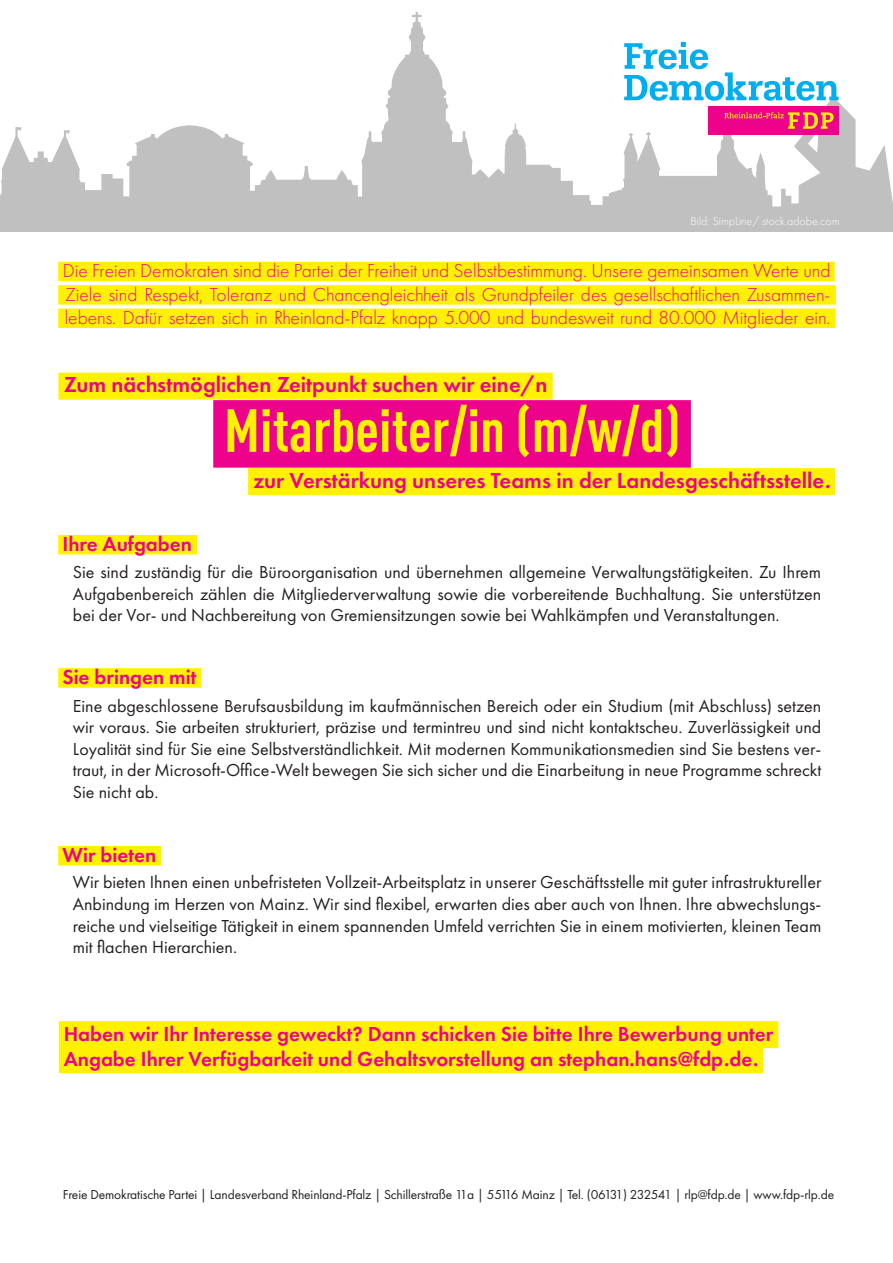
<style>
.page{position:relative;width:893px;height:1263px;background:#fff}
.page>*{position:absolute;margin:0;border:0;box-sizing:border-box;transform-origin:0 0}
.headline{font:700 condensed 60px "DINOT";color:#fff101}
.Text_hervorgehoben{font:600 22.5px "Futura PT";color:#ed028c}
.Text_hervorgehoben-2{font:600 21px/25.2px "Futura PT";color:#ed028c}
.Text{font:600 21px "Futura PT";color:#ed028c}
.t1{font:300 19.5px/23.4px "Futura PT";color:#ed028c;text-align:justify}
.t2{font:18px/21.6px "Futura PT";color:#231f20;text-align:justify}
.t3{font:13.5px "Futura PT";letter-spacing:-.01em;color:#231f20}
.t4{font:300 12px "Futura PT";color:#fff}
</style>
<div class="page">
<div style="left:0;top:216px;width:893px;height:16px;background:#c0c0c0"></div>
<svg style="left:0;top:12px;width:893px;height:204px"></svg>
<div style="left:58px;top:373px;width:495px;height:27px;background:#fff101"></div>
<div style="left:248px;top:468px;width:587px;height:27px;background:#fff101"></div>
<div style="left:58px;top:535px;width:139px;height:19px;background:#fff101"></div>
<div style="left:58px;top:846px;width:103px;height:19px;background:#fff101"></div>
<div style="left:58px;top:668px;width:143px;height:20px;background:#fff101"></div>
<div style="left:58px;top:262px;width:777px;height:19px;background:#fff101"></div>
<div style="left:58px;top:285px;width:778px;height:20px;background:#fff101"></div>
<div style="left:58px;top:308px;width:778px;height:20px;background:#fff101"></div>
<div style="left:213px;top:400px;width:478px;height:68px;background:#ed028c"></div>
<div style="left:59px;top:1021px;width:719px;height:27px;background:#fff101"></div>
<div style="left:59px;top:1046px;width:704px;height:27px;background:#fff101"></div>
<p class="t4" style="left:690px;top:214px;width:151px">Bild: SimpLine/ stock.adobe.com</p>
<p class="t1" style="left:63px;top:259px;width:769px">Die Freien Demokraten sind die Partei der Freiheit und Selbstbestimmung. Unsere gemeinsamen Werte und Ziele sind Respekt, Toleranz und Chancengleichheit als Grundpfeiler des gesellschaftlichen Zusammen&shy;lebens. Dafür setzen sich in Rheinland-Pfalz knapp 5.000 und bundesweit rund 80.000 Mitglieder ein.</p>
<p class="Text_hervorgehoben" style="left:64px;top:370px;width:485px">Zum nächstmöglichen Zeitpunkt suchen wir eine/n</p>
<p class="headline" style="left:224px;top:394px;width:458px">Mitarbeiter/in (m/w/d)</p>
<p class="Text" style="left:62px;top:530px;width:131px">Ihre Aufgaben</p>
<p class="Text_hervorgehoben" style="left:253px;top:466px;width:579px">zur Verstärkung unseres Teams in der Landesgeschäftsstelle.</p>
<p class="t2" style="left:73px;top:561px;width:750px">Sie sind zuständig für die Büroorganisation und übernehmen allgemeine Verwaltungstätigkeiten. Zu Ihrem Aufgabenbereich zählen die Mitgliederverwaltung sowie die vorbereitende Buchhaltung. Sie unterstützen bei der Vor- und Nachbereitung von Gremiensitzungen sowie bei Wahlkämpfen und Veranstaltungen.</p>
<p class="Text" style="left:62px;top:664px;width:136px">Sie bringen mit</p>
<p class="t2" style="left:73px;top:695px;width:750px">Eine abgeschlossene Berufsausbildung im kaufmännischen Bereich oder ein Studium (mit Abschluss) setzen wir voraus. Sie arbeiten strukturiert, präzise und termintreu und sind nicht kontaktscheu. Zuverlässigkeit und Loyalität sind für Sie eine Selbstverständlichkeit. Mit modernen Kommunikationsmedien sind Sie bestens ver&shy;traut, in der Microsoft-Office-Welt bewegen Sie sich sicher und die Einarbeitung in neue Programme schreckt Sie nicht ab.</p>
<p class="Text" style="left:62px;top:841px;width:95px">Wir bieten</p>
<p class="t2" style="left:73px;top:871px;width:750px">Wir bieten Ihnen einen unbefristeten Vollzeit-Arbeitsplatz in unserer Geschäftsstelle mit guter infrastruktureller Anbindung im Herzen von Mainz. Wir sind flexibel, erwarten dies aber auch von Ihnen. Ihre abwechslungs&shy;reiche und vielseitige Tätigkeit in einem spannenden Umfeld verrichten Sie in einem motivierten, kleinen Team mit flachen Hierarchien.</p>
<p class="Text_hervorgehoben-2" style="left:64px;top:1021px;width:711px">Haben wir Ihr Interesse geweckt? Dann schicken Sie bitte Ihre Bewerbung unter<br>Angabe Ihrer Verfügbarkeit und Gehaltsvorstellung an stephan.hans@fdp.de.</p>
<p class="t3" style="left:63px;top:1186px;width:773px">Freie Demokratische Partei | Landesverband Rheinland-Pfalz | Schillerstraße 11a | 55116 Mainz | Tel. (06131) 232541 | rlp@fdp.de | www.fdp-rlp.de</p>
</div>
